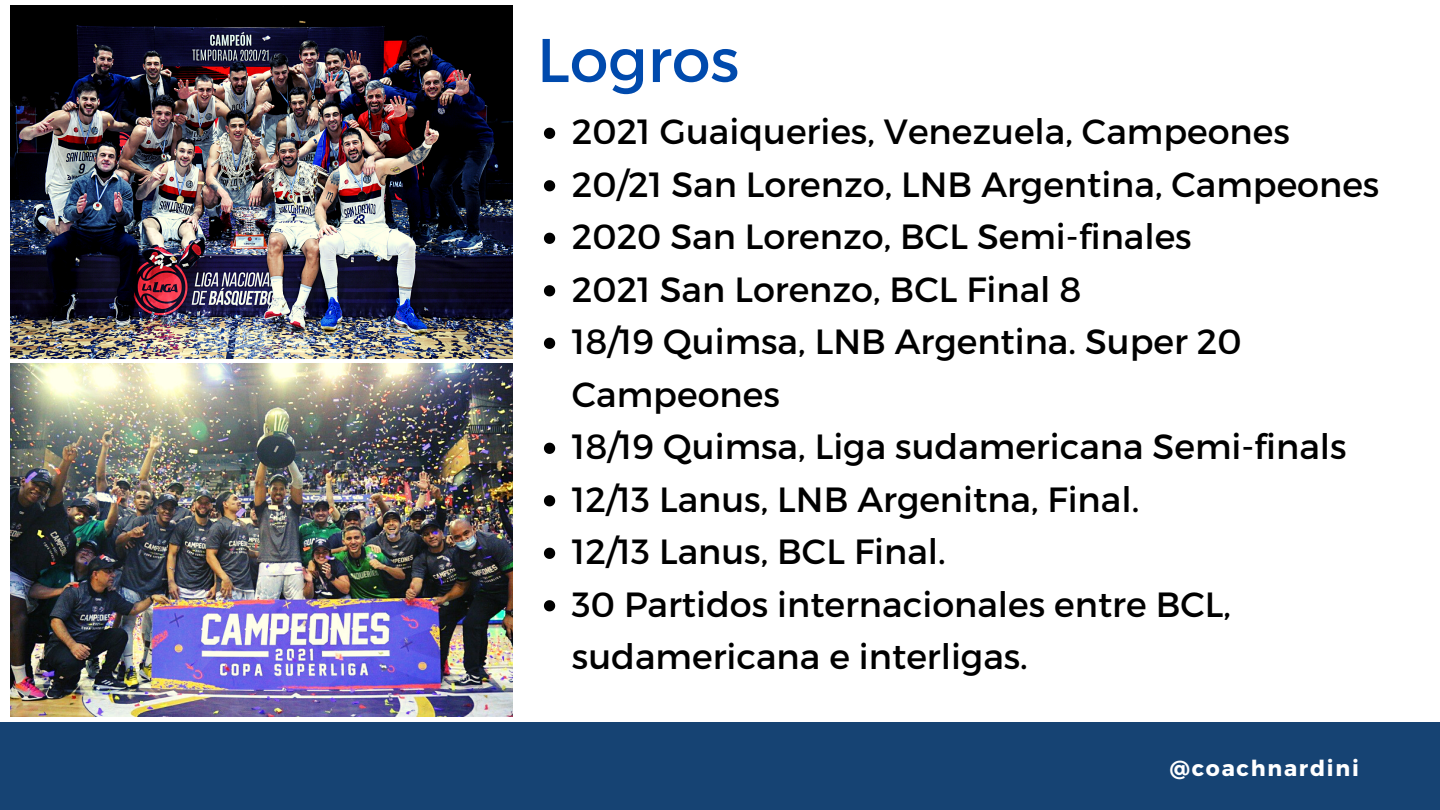
<style>
.page{position:relative;width:1440px;height:810px;background:#fff}
.page>*{position:absolute;margin:0;border:0;box-sizing:border-box;transform-origin:0 0}
.t1{font:61.6px "Montserrat";color:#004aad}
.t2{font:35px/52.5px "Montserrat";color:#000}
.t3{font:700 22px "Montserrat";letter-spacing:.08em;color:#fff}
</style>
<div class="page">
<div style="left:0;top:722px;width:1440px;height:88px;background:#164373"></div>
<img style="left:10px;top:364px;width:503px;height:353px">
<img style="left:10px;top:6px;width:502px;height:353px">
<svg style="left:544px;top:128px;width:11px;height:11px"></svg>
<svg style="left:544px;top:180px;width:11px;height:11px"></svg>
<svg style="left:544px;top:233px;width:11px;height:11px"></svg>
<svg style="left:544px;top:285px;width:11px;height:11px"></svg>
<svg style="left:544px;top:338px;width:11px;height:11px"></svg>
<svg style="left:544px;top:443px;width:11px;height:11px"></svg>
<svg style="left:544px;top:495px;width:11px;height:11px"></svg>
<svg style="left:544px;top:548px;width:11px;height:11px"></svg>
<svg style="left:544px;top:600px;width:11px;height:11px"></svg>
<p class="t1" style="left:537px;top:20px;width:204px">Logros</p>
<p class="t2" style="left:572px;top:104px;width:719px">2021 Guaiqueries, Venezuela, Campeones</p>
<p class="t2" style="left:572px;top:156px;width:809px">20/21 San Lorenzo, LNB Argentina, Campeones</p>
<p class="t2" style="left:572px;top:209px;width:621px">2020 San Lorenzo, BCL Semi-finales</p>
<p class="t2" style="left:572px;top:261px;width:511px">2021 San Lorenzo, BCL Final 8</p>
<p class="t2" style="left:572px;top:314px;width:671px">18/19 Quimsa, LNB Argentina. Super 20<br>Campeones</p>
<p class="t2" style="left:572px;top:419px;width:776px">18/19 Quimsa, Liga sudamericana Semi-finals</p>
<p class="t2" style="left:572px;top:471px;width:569px">12/13 Lanus, LNB Argenitna, Final.</p>
<p class="t2" style="left:572px;top:524px;width:375px">12/13 Lanus, BCL Final.</p>
<p class="t2" style="left:572px;top:576px;width:661px">30 Partidos internacionales entre BCL, sudamericana e interligas.</p>
<p class="t3" style="left:1170px;top:753px;width:191px">@coachnardini</p>
</div>
